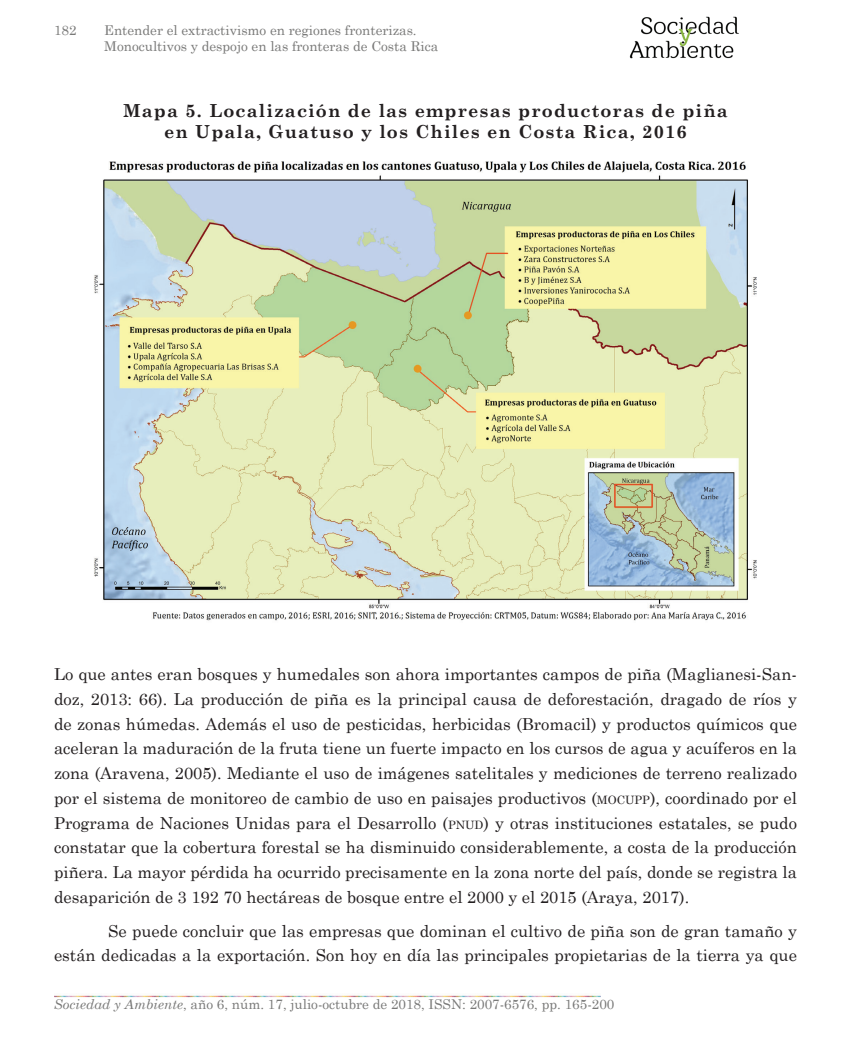
<style>
.page{position:relative;width:851px;height:1063px;background:#fff}
.page>*{position:absolute;margin:0;border:0;box-sizing:border-box;transform-origin:0 0}
.t1{font:700 18px/21.6px "Century Schoolbook";letter-spacing:.06em;color:#231f20;text-align:center}
.t2{font:16.5px/24.8px "Century Schoolbook";color:#231f20;text-align:justify}
.t3{font:13.5px/16.2px "Century Schoolbook";color:#797978}
.s1{font-size:11.55px}
.s2{font-style:italic}
</style>
<div class="page">
<img style="left:629px;top:16px;width:110px;height:42px">
<img style="left:54px;top:995px;width:67px;height:3px">
<img style="left:121px;top:995px;width:66px;height:3px">
<img style="left:187px;top:995px;width:67px;height:3px">
<img style="left:254px;top:995px;width:66px;height:3px">
<img style="left:320px;top:995px;width:66px;height:3px">
<img style="left:386px;top:995px;width:67px;height:3px">
<img style="left:453px;top:995px;width:66px;height:3px">
<img style="left:519px;top:995px;width:81px;height:3px">
<img style="left:94px;top:161px;width:663px;height:460px">
<p class="t3" style="left:54px;top:21px;width:24px">182</p>
<p class="t3" style="left:104px;top:21px;width:335px">Entender el extractivismo en regiones fronterizas.<br>Monocultivos y despojo en las fronteras de Costa Rica</p>
<p class="t1" style="left:123px;top:99px;width:606px">Mapa 5. Localización de las empresas productoras de piña en Upala, Guatuso y los Chiles en Costa Rica, 2016</p>
<p class="t2" style="left:54px;top:661px;width:744px">Lo que antes eran bosques y humedales son ahora importantes campos de piña (Maglianesi-San&shy;doz, 2013: 66). La producción de piña es la principal causa de deforestación, dragado de ríos y de zonas húmedas. Además el uso de pesticidas, herbicidas (Bromacil) y productos químicos que aceleran la maduración de la fruta tiene un fuerte impacto en los cursos de agua y acuíferos en la zona (Aravena, 2005). Mediante el uso de imágenes satelitales y mediciones de terreno realizado por el sistema de monitoreo de cambio de uso en paisajes productivos (<span class="s1">MOCUPP</span>), coordinado por el Programa de Naciones Unidas para el Desarrollo (<span class="s1">PNUD</span>) y otras instituciones estatales, se pudo constatar que la cobertura forestal se ha disminuido considerablemente, a costa de la producción piñera. La mayor pérdida ha ocurrido precisamente en la zona norte del país, donde se registra la desaparición de 3 192 70 hectáreas de bosque entre el 2000 y el 2015 (Araya, 2017).</p>
<p class="t2" style="left:54px;top:918px;width:744px;text-align:right">Se puede concluir que las empresas que dominan el cultivo de piña son de gran tamaño y<br>están dedicadas a la exportación. Son hoy en día las principales propietarias de la tierra ya que</p>
<p class="t3" style="left:54px;top:996px;width:562px"><span class="s2">Sociedad y Ambiente</span>, año 6, núm. 17, julio-octubre de 2018, ISSN: 2007-6576, pp. 165-200</p>
</div>
